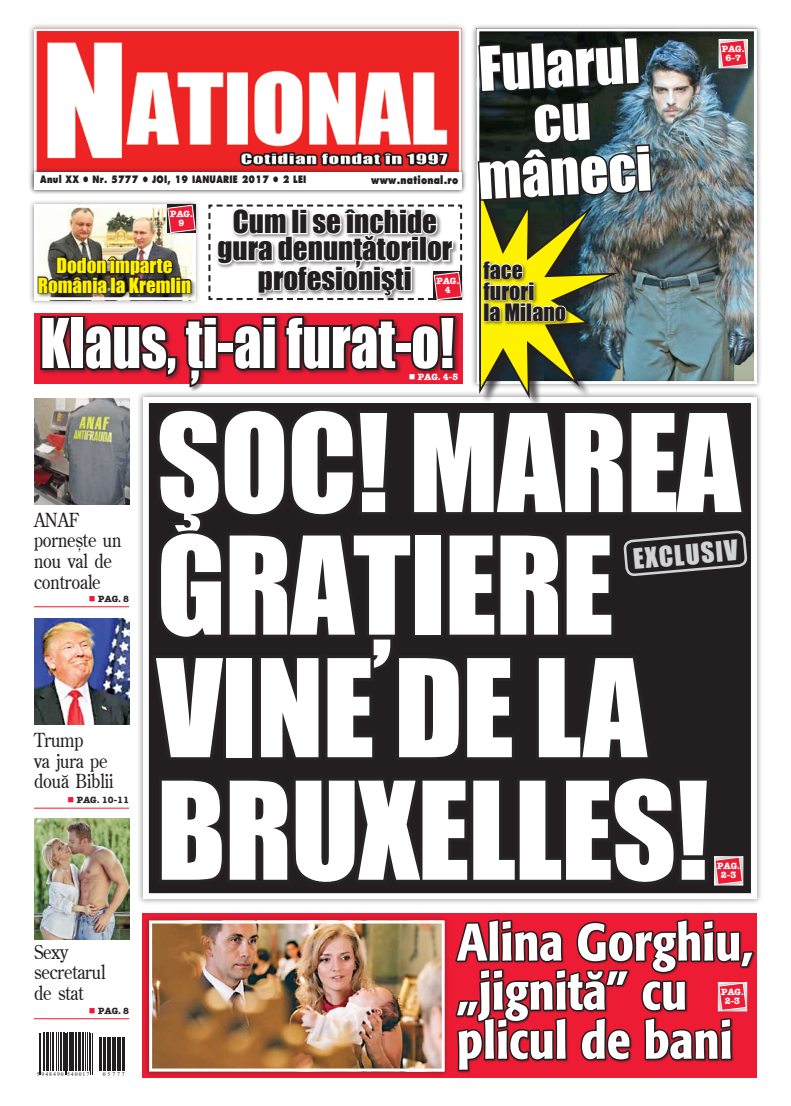
<style>
.page{position:relative;width:791px;height:1106px;background:#fff}
.page>*{position:absolute;margin:0;border:0;box-sizing:border-box;transform-origin:0 0}
.t1{font:125.3px/122.5px "Impact";letter-spacing:-.01em;color:#fff}
.t2{font:63.2px "Impact";color:#fff;scale:.87 1}
.t3{font:56.4px/54px "Impact";color:#fff;text-align:center}
.t4{font:500 condensed 52.1px/49.1px "R Formata";color:#fff}
.t5{font:29.1px/28.2px "Impact";color:#231f20;text-align:center}
.t6{font:25.9px "Impact";color:#d1d3d4}
.t7{font:22px/21.1px "Impact";color:#231f20}
.t8{font:300 19.3px/20.6px "R Century";letter-spacing:-.01em;color:#231f20}
.t9{font:19.2px/19.3px "Impact";color:#fff200;text-align:center}
.t10{font:10.8px "Futura Extra Bold Rom";letter-spacing:.03em;color:#231f20;scale:.8 1}
.t11{font:10px "Futura Extra Bold Rom";letter-spacing:.03em;color:#231f20;scale:.8 1}
.t12{font:9px/9px "American Type Writer Bold Rom";color:#fff;text-align:center}
.t13{font:9px "American Type Writer Bold Rom";color:#272425}
.t14{font:5.7px "Times New Roman";letter-spacing:.18em;color:#231f20}
.s1{color:#ed1b34}
</style>
<div class="page">
<div style="left:29px;top:199px;width:176px;height:111px;background:#231f20;opacity:.5"></div>
<div style="left:471px;top:23px;width:295px;height:370px;background:#231f20;opacity:.5"></div>
<hr style="left:34px;top:606px;width:95px;height:1px;background:#ed1b34">
<hr style="left:34px;top:807px;width:95px;height:1px;background:#ed1b34">
<hr style="left:34px;top:1018px;width:95px;height:1px;background:#ed1b34">
<img style="left:35px;top:23px;width:720px;height:1055px">
<p class="t11" style="left:40px;top:173px;width:328px">Anul XX ● Nr. 5777 ● Joi, 19 ianuarie 2017 ● 2 LEI</p>
<p class="t10" style="left:371px;top:173px;width:110px">www.national.ro</p>
<p class="t12" style="left:170px;top:210px;width:24px">PAG.<br>9</p>
<p class="t9" style="left:38px;top:255px;width:155px">Dodon împarte<br>România la Kremlin</p>
<h3 class="t5" style="left:217px;top:207px;width:236px">Cum li se închide gura denunţătorilor profesionişti</h3>
<p class="t12" style="left:436px;top:277px;width:24px">PAG.<br>4</p>
<h2 class="t2" style="left:40px;top:294px;width:478px">Klaus, ţi-ai furat-o!</h2>
<p class="t12" style="left:409px;top:372px;width:51px">■ PAG. 4-5</p>
<h3 class="t3" style="left:471px;top:41px;width:176px;rotate:-3deg">Fularul cu mâneci</h3>
<p class="t7" style="left:483px;top:259px;width:84px">face furori<br>la Milano</p>
<p class="t12" style="left:722px;top:44px;width:24px">PAG.<br>6-7</p>
<p class="t8" style="left:34px;top:509px;width:89px">ANAF porneşte un nou val de controale</p>
<p class="t13" style="left:89px;top:593px;width:42px"><span class="s1">■</span> PAG. 8</p>
<p class="t8" style="left:34px;top:729px;width:81px">Trump<br>va jura pe două Biblii</p>
<p class="t13" style="left:68px;top:794px;width:63px"><span class="s1">■</span> PAG. 10-11</p>
<p class="t8" style="left:34px;top:941px;width:73px">Sexy secretarul de stat</p>
<p class="t13" style="left:89px;top:1005px;width:42px"><span class="s1">■</span> PAG. 8</p>
<p class="t14" style="left:37px;top:1069px;width:54px">5 948490 540017</p>
<p class="t14" style="left:103px;top:1069px;width:23px">05278737</p>
<h1 class="t1" style="left:157px;top:398px;width:586px">Şoc! Marea graŢiere vine de la<br>Bruxelles!</h1>
<h3 class="t6" style="left:631px;top:539px;width:107px;rotate:-5deg">exclusiv</h3>
<p class="t12" style="left:717px;top:861px;width:24px">PAG.<br>2-3</p>
<h3 class="t4" style="left:457px;top:919px;width:298px">Alina Gorghiu, „jignită” cu plicul de bani</h3>
<p class="t12" style="left:721px;top:987px;width:24px">PAG.<br>2-3</p>
</div>
